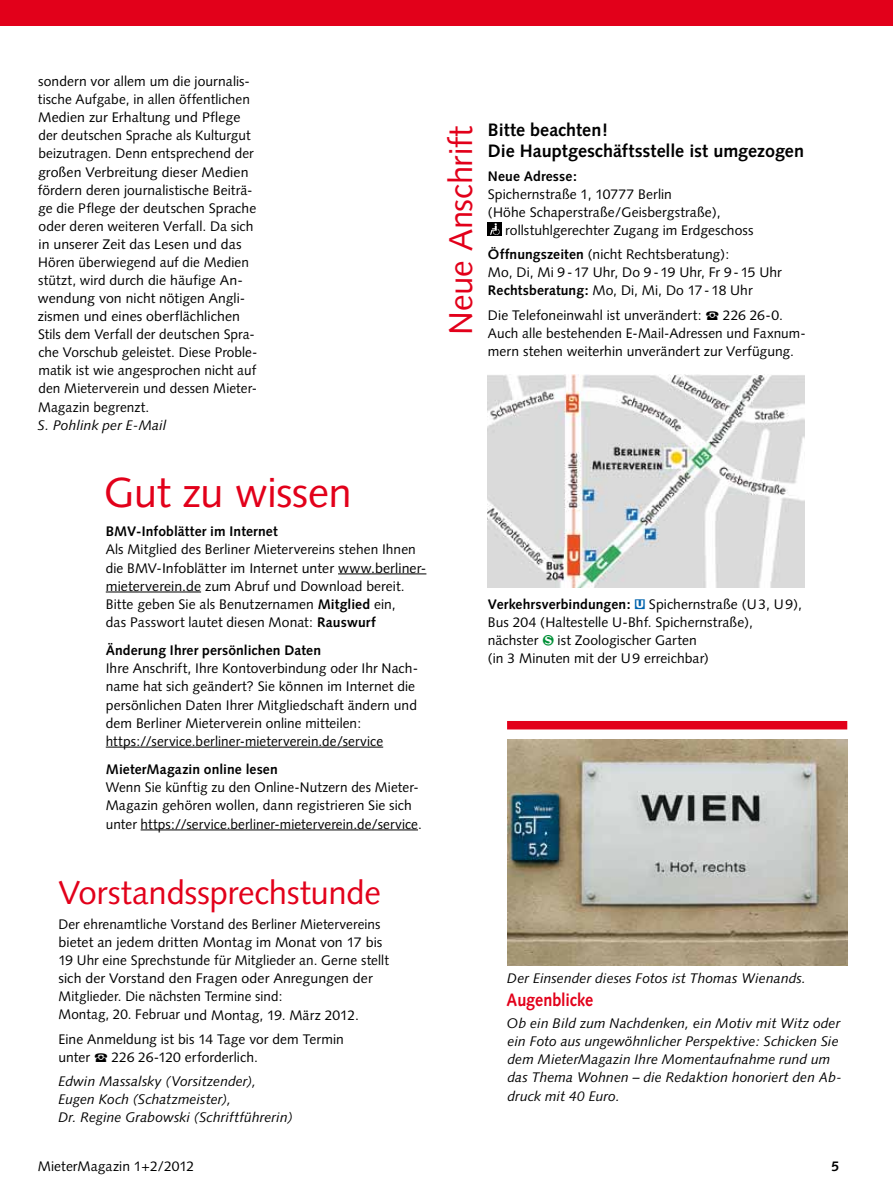
<style>
.page{position:relative;width:893px;height:1191px;background:#fff}
.page>*{position:absolute;margin:0;border:0;box-sizing:border-box;transform-origin:0 0}
.t1{font:42px "Syntax";letter-spacing:-.015em;color:#e2001a}
.t2{font:33px "Syntax";letter-spacing:-.01em;color:#e2001a}
.t3{font:700 18px/21px "Syntax";color:#000}
.t4{font:700 18px "Syntax";letter-spacing:-.005em;color:#e2001a;scale:.9 1}
.t5{font:13.8px/18px "Syntax";letter-spacing:.005em;color:#000}
.t6{font:italic 13.8px/18px "Syntax";letter-spacing:.005em;color:#000}
.t7{font:700 13.8px "Syntax";letter-spacing:.01em;color:#000}
.s1{font-weight:700}
.s2{font-family:"European Pi Three"}
.s3{font-family:"Bundesbahn Pi Two";font-size:13.5px;color:#0064ad}
.s4{font-family:"Bundesbahn Pi Two";font-size:13.5px;color:#009037}
</style>
<div class="page">
<div style="left:0;top:0;width:893px;height:26px;background:#e2001a"></div>
<div style="left:507px;top:721px;width:340px;height:8px;background:#e2001a"></div>
<img style="left:507px;top:739px;width:340px;height:227px">
<svg style="left:488px;top:222px;width:13px;height:13px"></svg>
<img style="left:488px;top:375px;width:316px;height:212px">
<hr style="left:338px;top:573px;width:88px;height:1px;background:#000">
<hr style="left:106px;top:591px;width:95px;height:1px;background:#000">
<hr style="left:106px;top:746px;width:277px;height:1px;background:#000">
<hr style="left:141px;top:829px;width:277px;height:1px;background:#000">
<p class="t5" style="left:38px;top:72px;width:221px">sondern vor allem um die journalis&shy;tische Aufgabe, in allen öffentlichen Medien zur Erhaltung und Pflege der deutschen Sprache als Kulturgut beizutragen. Denn entsprechend der großen Verbreitung dieser Medien fördern deren journalistische Beiträ&shy;ge die Pflege der deutschen Sprache oder deren weiteren Verfall. Da sich in unserer Zeit das Lesen und das Hören überwiegend auf die Medien stützt, wird durch die häufige An&shy;wendung von nicht nötigen Angli&shy;zismen und eines oberflächlichen Stils dem Verfall der deutschen Spra&shy;che Vorschub geleistet. Diese Proble&shy;matik ist wie angesprochen nicht auf den Mieterverein und dessen Mieter-Magazin begrenzt.</p>
<p class="t6" style="left:38px;top:416px;width:130px">S. Pohlink per E-Mail</p>
<h1 class="t1" style="left:104px;top:467px;width:249px">Gut zu wissen</h1>
<p class="t7" style="left:106px;top:523px;width:173px">BMV-Infoblätter im Internet</p>
<p class="t5" style="left:106px;top:541px;width:322px">Als Mitglied des Berliner Mietervereins stehen Ihnen die BMV-Infoblätter im Internet unter www.berliner&shy;mieterverein.de zum Abruf und Download bereit.<br>Bitte geben Sie als Benutzernamen <span class="s1">Mitglied</span> ein,<br>das Passwort lautet diesen Monat: <span class="s1">Rauswurf</span></p>
<p class="t7" style="left:106px;top:642px;width:217px">Änderung Ihrer persönlichen Daten</p>
<p class="t5" style="left:106px;top:659px;width:314px">Ihre Anschrift, Ihre Kontoverbindung oder Ihr Nach&shy;name hat sich geändert? Sie können im Internet die persönlichen Daten Ihrer Mitgliedschaft ändern und dem Berliner Mieterverein online mitteilen: https://service.berliner-mieterverein.de/service</p>
<p class="t7" style="left:106px;top:761px;width:174px">MieterMagazin online lesen</p>
<p class="t5" style="left:106px;top:778px;width:317px">Wenn Sie künftig zu den Online-Nutzern des Mieter-<br>Magazin gehören wollen, dann registrieren Sie sich unter https://service.berliner-mieterverein.de/service.</p>
<h2 class="t2" style="left:58px;top:872px;width:324px">Vorstandssprechstunde</h2>
<p class="t5" style="left:58px;top:915px;width:332px">Der ehrenamtliche Vorstand des Berliner Mietervereins bietet an jedem dritten Montag im Monat von 17 bis 19 Uhr eine Sprechstunde für Mitglieder an. Gerne stellt sich der Vorstand den Fragen oder An regungen der Mitglieder. Die nächsten Termine sind:<br>Montag, 20. Februar und Montag, 19. März 2012.</p>
<p class="t5" style="left:58px;top:1029px;width:287px">Eine Anmeldung ist bis 14 Tage vor dem Termin unter <span class="s2">S</span> 226 26-120 erforderlich.</p>
<p class="t6" style="left:58px;top:1072px;width:236px">Edwin Massalsky (Vorsitzender),<br>Eugen Koch (Schatzmeister),<br>Dr. Regine Grabowski (Schriftführerin)</p>
<h2 class="t2" style="left:441px;top:335px;width:211px;rotate:-90deg">Neue Anschrift</h2>
<h3 class="t3" style="left:488px;top:119px;width:318px">Bitte beachten!<br>Die Hauptgeschäftsstelle ist umgezogen</h3>
<p class="t7" style="left:488px;top:168px;width:90px">Neue Adresse:</p>
<p class="t5" style="left:488px;top:185px;width:186px">Spichernstraße 1, 10777 Berlin</p>
<p class="t5" style="left:488px;top:203px;width:234px">(Höhe Schaperstraße/Geisbergstraße),</p>
<p class="t5" style="left:505px;top:221px;width:250px">rollstuhlgerechter Zugang im Erdgeschoss</p>
<p class="t5" style="left:488px;top:246px;width:295px"><span class="s1">Öffnungszeiten</span> (nicht Rechtsberatung):<br>Mo, Di, Mi 9 - 17 Uhr, Do 9 - 19 Uhr, Fr 9 - 15 Uhr<br><span class="s1">Rechtsberatung:</span> Mo, Di, Mi, Do 17 - 18 Uhr</p>
<p class="t5" style="left:488px;top:306px;width:319px">Die Telefoneinwahl ist unverändert: <span class="s2">S</span> 226 26-0.<br>Auch alle bestehenden E-Mail-Adressen und Faxnum&shy;mern stehen weiterhin unverändert zur Verfügung.</p>
<p class="t5" style="left:488px;top:595px;width:316px"><span class="s1">Verkehrsverbindungen:</span> <span class="s3">u</span> Spichernstraße (U 3, U 9), Bus 204 (Haltestelle U-Bhf. Spichernstraße), nächster <span class="s4">i</span> ist Zoologischer Garten<br>(in 3 Minuten mit der U 9 erreichbar)</p>
<p class="t6" style="left:507px;top:969px;width:300px">Der Einsender dieses Fotos ist Thomas Wienands.</p>
<h3 class="t4" style="left:507px;top:989px;width:98px">Augenblicke</h3>
<p class="t6" style="left:507px;top:1014px;width:337px">Ob ein Bild zum Nachdenken, ein Motiv mit Witz oder ein Foto aus ungewöhnlicher Perspektive: Schicken Sie dem MieterMagazin Ihre Momentaufnahme rund um das Thema Wohnen – die Redaktion honoriert den Ab&shy;druck mit 40 Euro.</p>
<p class="t5" style="left:38px;top:1157px;width:158px">MieterMagazin 1+2/2012</p>
<p class="t7" style="left:832px;top:1158px;width:9px">5</p>
</div>
